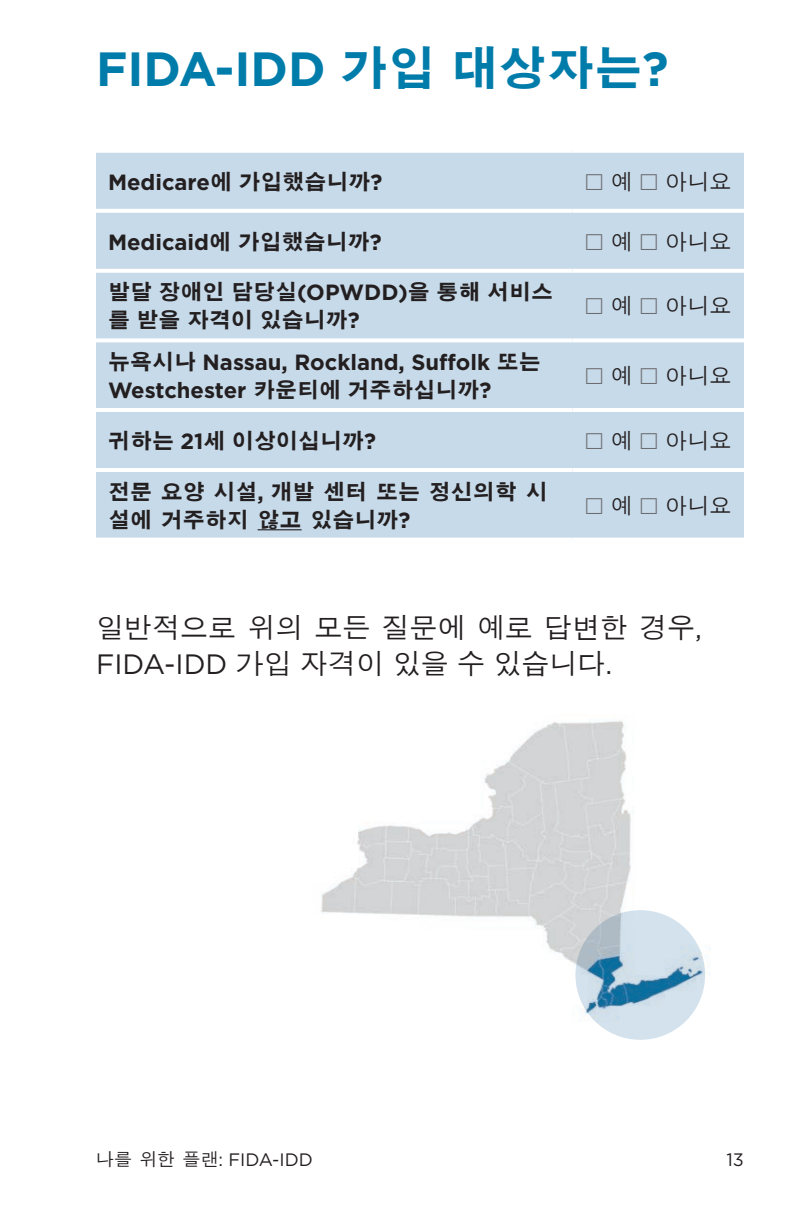
<style>
.page{position:relative;width:792px;height:1224px;background:#fff}
.page>*{position:absolute;margin:0;border:0;box-sizing:border-box;transform-origin:0 0}
.t1{font:700 48px "Gotham";color:#007caa}
.t2{font:500 28px/36px "SM Gothic Std";color:#231f20}
.t3{font:700 22px/28px "Gotham";color:#231f20}
.t4{font:700 22px/28px "SM Gothic Std";color:#231f20}
.t5{font:500 22px "SM Gothic Std";color:#231f20}
.t6{font:18px "Gotham";color:#231f20}
.s1{font-family:"SM Gothic Std"}
.s2{font-family:"Gotham"}
.s3{font-family:"Gotham";font-weight:400}
.s4{font-family:"SM Gothic Std";font-weight:500}
</style>
<div class="page">
<div style="left:96px;top:153px;width:648px;height:385px;background:#c7dae9"></div>
<hr style="left:96px;top:209px;width:476px;height:4px;background:#fff">
<hr style="left:572px;top:209px;width:172px;height:4px;background:#fff">
<hr style="left:96px;top:269px;width:476px;height:4px;background:#fff">
<hr style="left:572px;top:269px;width:172px;height:4px;background:#fff">
<svg style="left:96px;top:338px;width:476px;height:4px"></svg>
<svg style="left:572px;top:338px;width:172px;height:4px"></svg>
<hr style="left:96px;top:408px;width:476px;height:4px;background:#fff">
<hr style="left:572px;top:408px;width:172px;height:4px;background:#fff">
<hr style="left:96px;top:468px;width:476px;height:4px;background:#fff">
<hr style="left:572px;top:468px;width:172px;height:4px;background:#fff">
<hr style="left:258px;top:529px;width:44px;height:1px;background:#231f20">
<img style="left:321px;top:721px;width:384px;height:303px">
<svg style="left:575px;top:910px;width:130px;height:130px;background:#b0c9da"></svg>
<svg style="left:586px;top:173px;width:16px;height:17px"></svg>
<svg style="left:641px;top:173px;width:16px;height:17px"></svg>
<svg style="left:586px;top:233px;width:16px;height:17px"></svg>
<svg style="left:641px;top:233px;width:16px;height:17px"></svg>
<svg style="left:586px;top:298px;width:16px;height:16px"></svg>
<svg style="left:641px;top:298px;width:16px;height:16px"></svg>
<svg style="left:586px;top:368px;width:16px;height:16px"></svg>
<svg style="left:641px;top:368px;width:16px;height:16px"></svg>
<svg style="left:586px;top:433px;width:16px;height:16px"></svg>
<svg style="left:641px;top:433px;width:16px;height:16px"></svg>
<svg style="left:586px;top:497px;width:16px;height:17px"></svg>
<svg style="left:641px;top:497px;width:16px;height:17px"></svg>
<h1 class="t1" style="left:96px;top:38px;width:574px">FIDA-IDD <span class="s1">가입 대상자는</span>?</h1>
<p class="t3" style="left:108px;top:168px;width:276px">Medicare<span class="s1">에 가입했습니까</span>?</p>
<p class="t5" style="left:611px;top:170px;width:23px">예</p>
<p class="t5" style="left:665px;top:170px;width:67px">아니요</p>
<p class="t3" style="left:108px;top:228px;width:275px">Medicaid<span class="s1">에 가입했습니까</span>?</p>
<p class="t5" style="left:611px;top:230px;width:23px">예</p>
<p class="t5" style="left:665px;top:230px;width:67px">아니요</p>
<p class="t4" style="left:108px;top:280px;width:447px">발달 장애인 담당실<span class="s2">(OPWDD)</span>을 통해 서비스 를 받을 자격이 있습니까<span class="s2">?</span></p>
<p class="t5" style="left:611px;top:295px;width:23px">예</p>
<p class="t5" style="left:665px;top:295px;width:67px">아니요</p>
<p class="t3" style="left:108px;top:348px;width:434px"><span class="s1">뉴욕시나</span> Nassau, Rockland, Suffolk <span class="s1">또는<br></span>Westchester <span class="s1">카운티에 거주하십니까</span>?</p>
<p class="t5" style="left:611px;top:365px;width:23px">예</p>
<p class="t5" style="left:665px;top:365px;width:67px">아니요</p>
<p class="t4" style="left:108px;top:428px;width:270px">귀하는 <span class="s2">21</span>세 이상이십니까<span class="s2">?</span></p>
<p class="t5" style="left:611px;top:429px;width:23px">예</p>
<p class="t5" style="left:665px;top:429px;width:67px">아니요</p>
<p class="t4" style="left:108px;top:479px;width:441px">전문 요양 시설<span class="s2">,</span> 개발 센터 또는 정신의학 시 설에 거주하지 않고 있습니까<span class="s2">?</span></p>
<p class="t5" style="left:611px;top:494px;width:23px">예</p>
<p class="t5" style="left:665px;top:494px;width:67px">아니요</p>
<p class="t2" style="left:96px;top:612px;width:608px">일반적으로 위의 모든 질문에 예로 답변한 경우<span class="s3">,<br>FIDA-IDD</span> 가입 자격이 있을 수 있습니다<span class="s3">.</span></p>
<p class="t6" style="left:96px;top:1149px;width:218px"><span class="s4">나를 위한 플랜</span>: FIDA-IDD</p>
<p class="t6" style="left:727px;top:1149px;width:19px">13</p>
</div>
